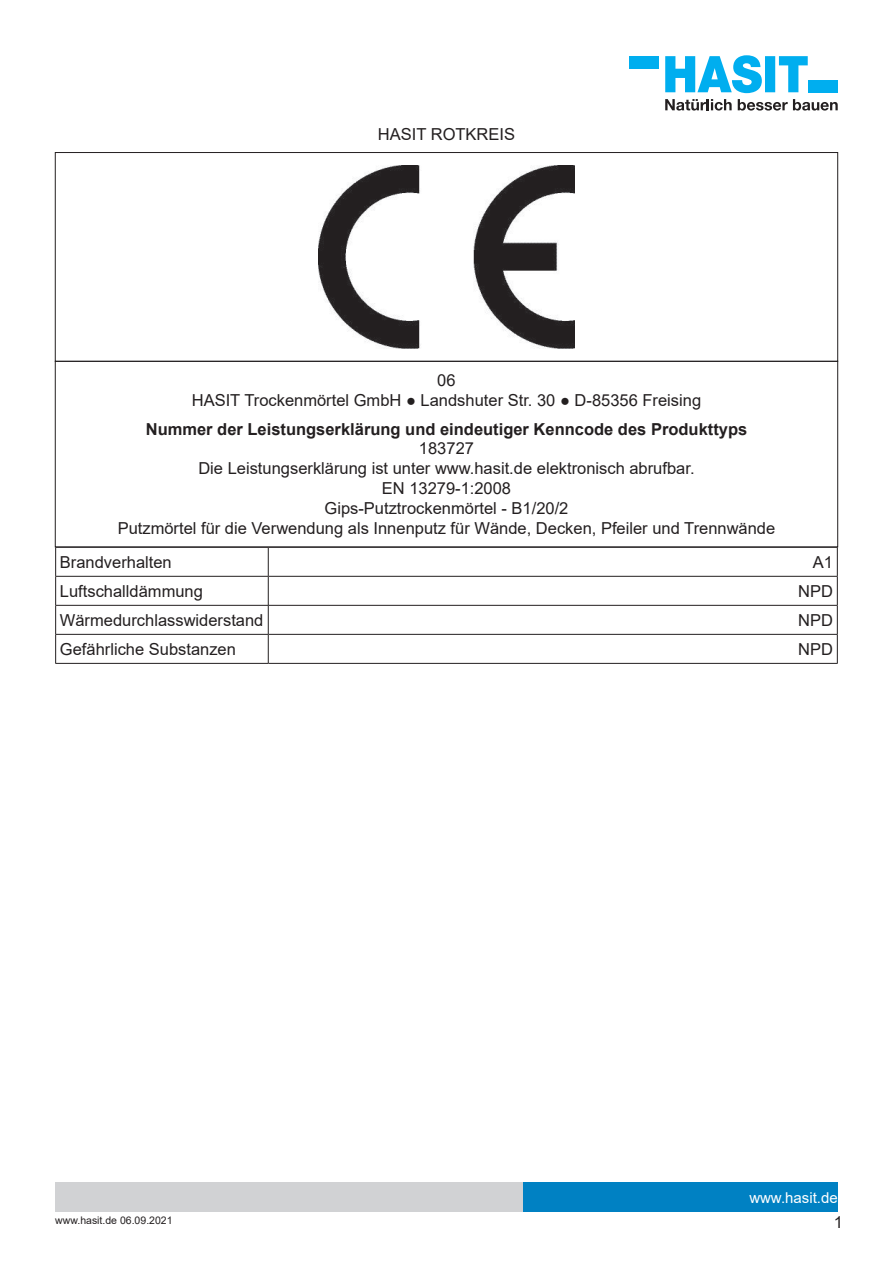
<style>
.page{position:relative;width:893px;height:1263px;background:#fff}
.page>*{position:absolute;margin:0;border:0;box-sizing:border-box;transform-origin:0 0}
.t1{font:16.5px/19.8px "Arial";color:#231f20;text-align:center}
.t2{font:700 16.5px "Arial";color:#231f20}
.t3{font:15px "Arial";color:#fff}
.t4{font:10.5px "Arial";color:#231f20}
</style>
<div class="page">
<div style="left:523px;top:1182px;width:315px;height:30px;background:#0081c3"></div>
<div style="left:55px;top:1182px;width:468px;height:30px;background:#d1d2d4"></div>
<svg style="left:665px;top:55px;width:143px;height:38px"></svg>
<div style="left:629px;top:56px;width:30px;height:13px;background:#00aeef"></div>
<div style="left:808px;top:80px;width:30px;height:12px;background:#00aeef"></div>
<svg style="left:665px;top:99px;width:67px;height:12px"></svg>
<svg style="left:738px;top:99px;width:100px;height:12px"></svg>
<img style="left:319px;top:166px;width:255px;height:182px">
<div style="left:55px;top:361px;width:783px;height:186px;border:1px solid #231f20"></div>
<hr style="left:55px;top:547px;width:213px;height:1px;background:#231f20">
<hr style="left:268px;top:547px;width:570px;height:1px;background:#231f20">
<hr style="left:55px;top:576px;width:213px;height:1px;background:#231f20">
<hr style="left:268px;top:576px;width:570px;height:1px;background:#231f20">
<hr style="left:55px;top:634px;width:213px;height:1px;background:#231f20">
<svg style="left:55px;top:548px;width:1px;height:115px"></svg>
<hr style="left:268px;top:634px;width:570px;height:1px;background:#231f20">
<svg style="left:268px;top:548px;width:1px;height:115px"></svg>
<svg style="left:837px;top:548px;width:1px;height:115px"></svg>
<hr style="left:55px;top:663px;width:213px;height:1px;background:#231f20">
<hr style="left:268px;top:663px;width:570px;height:1px;background:#231f20">
<hr style="left:56px;top:605px;width:212px;height:1px;background:#231f20">
<hr style="left:268px;top:605px;width:569px;height:1px;background:#231f20">
<p class="t1" style="left:378px;top:124px;width:139px">HASIT ROTKREIS</p>
<p class="t1" style="left:192px;top:371px;width:511px">06<br>HASIT Trockenmörtel GmbH ● Landshuter Str. 30 ● D-85356 Freising</p>
<p class="t2" style="left:146px;top:417px;width:603px">Nummer der Leistungserklärung und eindeutiger Kenncode des Produkttyps</p>
<p class="t1" style="left:118px;top:439px;width:659px">183727<br>Die Leistungserklärung ist unter www.hasit.de elektronisch abrufbar.<br>EN 13279-1:2008<br>Gips-Putztrockenmörtel - B1/20/2<br>Putzmörtel für die Verwendung als Innenputz für Wände, Decken, Pfeiler und Trennwände</p>
<p class="t1" style="left:60px;top:552px;width:113px">Brandverhalten</p>
<p class="t1" style="left:813px;top:552px;width:22px">A1</p>
<p class="t1" style="left:60px;top:581px;width:145px">Luftschalldämmung</p>
<p class="t1" style="left:798px;top:581px;width:36px">NPD</p>
<p class="t1" style="left:60px;top:610px;width:205px">Wärmedurchlasswiderstand</p>
<p class="t1" style="left:798px;top:610px;width:36px">NPD</p>
<p class="t1" style="left:60px;top:639px;width:178px">Gefährliche Substanzen</p>
<p class="t1" style="left:798px;top:639px;width:36px">NPD</p>
<p class="t4" style="left:55px;top:1213px;width:119px">www.hasit.de 06.09.2021</p>
<p class="t3" style="left:749px;top:1187px;width:90px">www.hasit.de</p>
<p class="t1" style="left:834px;top:1212px;width:11px">1</p>
</div>
